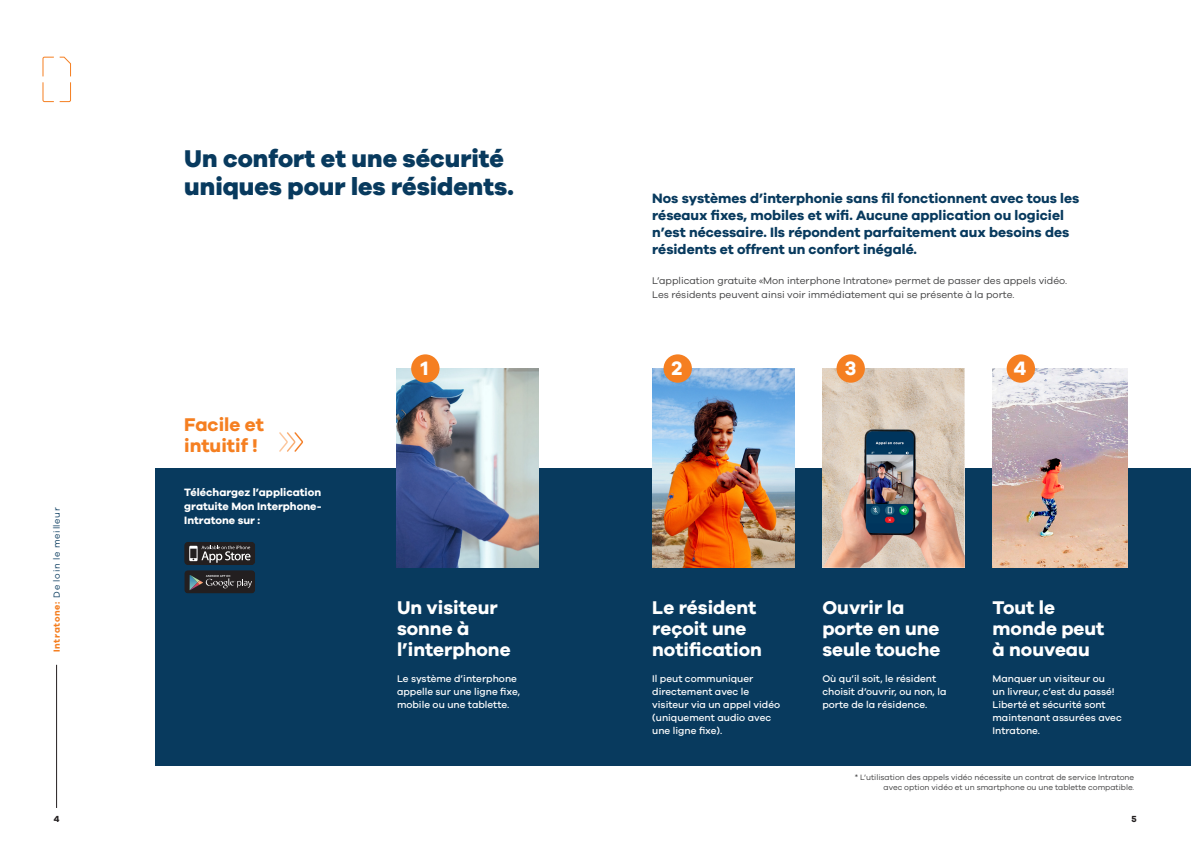
<style>
.page{position:relative;width:1191px;height:842px;background:#fff}
.page>*{position:absolute;margin:0;border:0;box-sizing:border-box;transform-origin:0 0}
._2020_INTRA_Titel_01{font:800 25px/28px "Galano Grotesque";color:#083a5e}
.t1{font:700 20px "Galano Grotesque";color:#fff}
._2020_INTRA_Titel_03_no_caps{font:700 19px/21px "Galano Grotesque";color:#fff}
._2020_INTRA_Titel_03_no_caps-2{font:700 19px/21px "Galano Grotesque";color:#f57f21}
._2020_INTRA_INTRO{font:700 14px/17px "Galano Grotesque";color:#083a5e}
._2020_INTRA_BODY{font:700 11px/14.2px "Galano Grotesque";color:#fff;text-align:justify}
._2020_INTRA_BODY-2{font:500 10px/13px "Galano Grotesque";color:#fff}
._2020_INTRA_BODY-3{font:10px "Galano Grotesque";color:#3e3e3f}
.t2{font:9.1px "Galano Grotesque";letter-spacing:.075em;color:#083a5e}
.t3{font:700 9.1px "Galano Grotesque";color:#231f20}
._2020_INTRA_BODY-4{font:8px/10px "Galano Grotesque";color:#3e3e3f;text-align:right}
.s1{font-weight:700;color:#f57f21}
</style>
<div class="page">
<svg style="left:42px;top:56px;width:29px;height:47px"></svg>
<hr style="left:56px;top:665px;width:1px;height:143px;background:#231f20">
<div style="left:156px;top:468px;width:1035px;height:297px;background:#083a5e"></div>
<img style="left:652px;top:369px;width:142px;height:198px">
<img style="left:397px;top:369px;width:142px;height:198px">
<img style="left:992px;top:369px;width:135px;height:198px">
<img style="left:822px;top:369px;width:142px;height:198px">
<div style="left:411px;top:354px;width:28px;height:29px;background:#f57f21;border-radius:50%"></div>
<div style="left:663px;top:354px;width:29px;height:29px;background:#f57f21;border-radius:50%"></div>
<div style="left:1006px;top:354px;width:29px;height:29px;background:#f57f21;border-radius:50%"></div>
<svg style="left:184px;top:542px;width:71px;height:51px;background:#3a3d42"></svg>
<div style="left:836px;top:354px;width:29px;height:29px;background:#f57f21;border-radius:50%"></div>
<svg style="left:279px;top:432px;width:24px;height:20px"></svg>
<p class="_2020_INTRA_Titel_01" style="left:184px;top:143px;width:331px">Un confort et une sécurité uniques pour les résidents.</p>
<p class="_2020_INTRA_INTRO" style="left:652px;top:189px;width:429px">Nos systèmes d’interphonie sans fil fonctionnent avec tous les réseaux fixes, mobiles et wifi. Aucune application ou logiciel n’est nécessaire. Ils répondent parfaitement aux besoins des résidents et offrent un confort inégalé.</p>
<p class="_2020_INTRA_BODY-3" style="left:652px;top:274px;width:416px">L’application gratuite «Mon interphone Intratone» permet de passer des appels vidéo.</p>
<p class="_2020_INTRA_BODY-3" style="left:652px;top:288px;width:364px">Les résidents peuvent ainsi voir immédiatement qui se présente à la porte.</p>
<p class="t2" style="left:51px;top:652px;width:146px;rotate:-90deg"><span class="s1">Intratone:</span> De loin le meilleur</p>
<p class="_2020_INTRA_Titel_03_no_caps-2" style="left:184px;top:413px;width:81px">Facile et intuitif !</p>
<p class="_2020_INTRA_BODY" style="left:184px;top:485px;width:139px">Téléchargez l’application gratuite Mon Interphone-Intratone sur :</p>
<p class="t1" style="left:421px;top:356px;width:9px">1</p>
<p class="t1" style="left:671px;top:356px;width:12px">2</p>
<p class="t1" style="left:1014px;top:356px;width:14px">4</p>
<p class="t1" style="left:845px;top:356px;width:13px">3</p>
<p class="_2020_INTRA_Titel_03_no_caps" style="left:397px;top:597px;width:115px">Un visiteur sonne à l’interphone</p>
<p class="_2020_INTRA_BODY-2" style="left:397px;top:672px;width:124px">Le système d’interphone appelle sur une ligne fixe, mobile ou une tablette.</p>
<p class="_2020_INTRA_Titel_03_no_caps" style="left:652px;top:597px;width:111px">Le résident reçoit une notification</p>
<p class="_2020_INTRA_BODY-2" style="left:652px;top:672px;width:129px">Il peut communiquer directement avec le visiteur via un appel vidéo (uniquement audio avec une ligne fixe).</p>
<p class="_2020_INTRA_Titel_03_no_caps" style="left:822px;top:597px;width:119px">Ouvrir la porte en une seule touche</p>
<p class="_2020_INTRA_BODY-2" style="left:822px;top:672px;width:126px">Où qu’il soit, le résident choisit d’ouvrir, ou non, la porte de la résidence.</p>
<p class="_2020_INTRA_Titel_03_no_caps" style="left:992px;top:597px;width:113px">Tout le monde peut à nouveau</p>
<p class="_2020_INTRA_BODY-2" style="left:992px;top:672px;width:131px">Manquer un visiteur ou<br>un livreur, c’est du passé!<br>Liberté et sécurité sont maintenant assurées avec<br>Intratone.</p>
<p class="_2020_INTRA_BODY-4" style="left:855px;top:772px;width:281px">* L’utilisation des appels vidéo nécessite un contrat de service Intratone avec option vidéo et un smartphone ou une tablette compatible.</p>
<p class="t3" style="left:54px;top:813px;width:7px">4</p>
<p class="t3" style="left:1131px;top:813px;width:7px">5</p>
</div>
